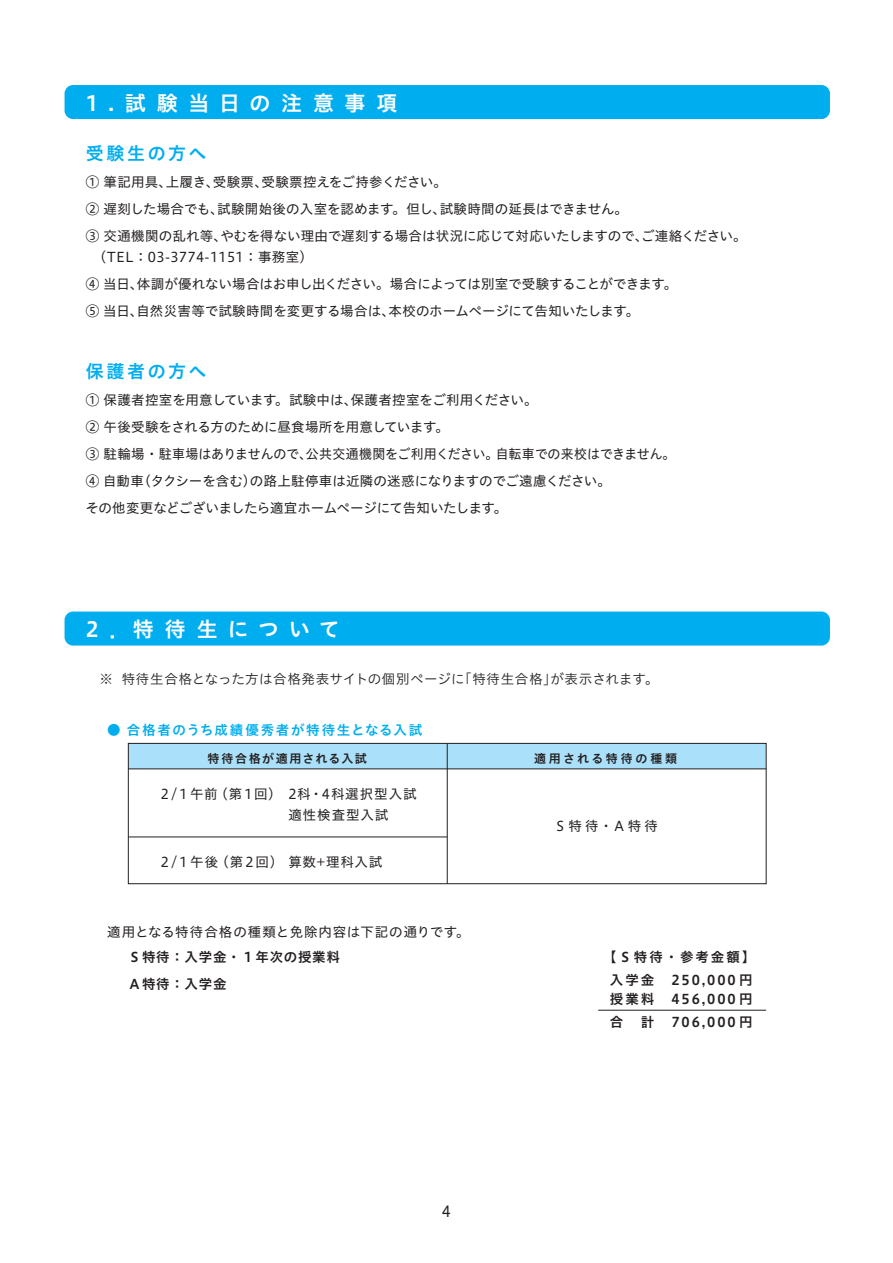
<style>
.page{position:relative;width:893px;height:1263px;background:#fff}
.page>*{position:absolute;margin:0;border:0;box-sizing:border-box;transform-origin:0 0}
.t1{font:21px "Hiragino UD Sans Std W6";letter-spacing:.5em;color:#fff}
.t2{font:21px "Hiragino UD Sans Std W6";letter-spacing:.465em;color:#fff}
.t3{font:18px "Hiragino UD Sans Std W6";letter-spacing:.135em;color:#00aeef}
.t4{font:15px "Hiragino UD Sans Std W4";color:#231f20}
.t5{font:13.5px/27px "Hiragino UD Sans Std W4";color:#231f20}
.t6{font:13.5px/22.5px "Hiragino UD Sans Std W6";letter-spacing:.14em;color:#231f20;text-align:center}
.t7{font:13.5px "Hiragino UD Sans Std W3";letter-spacing:.035em;color:#231f20}
.t8{font:13.5px/21.3px "Hiragino UD Sans Std W4";letter-spacing:.065em;color:#231f20}
.t9{font:13.5px "Hiragino UD Sans Std W4";letter-spacing:.055em;color:#231f20}
.t10{font:13.5px/27px "Hiragino UD Sans Std W6";letter-spacing:.05em;color:#231f20}
.t11{font:13.5px "Hiragino UD Sans Std W6";letter-spacing:.125em;color:#00aeef}
.t12{font:13.5px "Hiragino UD Sans Std W4";letter-spacing:.04em;color:#231f20}
.t13{font:12px "Hiragino UD Sans Std W6";letter-spacing:.145em;color:#231f20}
.t14{font:12px "Hiragino UD Sans Std W6";letter-spacing:.225em;color:#231f20}
</style>
<div class="page">
<div style="left:128px;top:743px;width:638px;height:26px;background:#aae0f9"></div>
<div style="left:128px;top:743px;width:638px;height:141px;border:1px solid #231f20"></div>
<hr style="left:598px;top:1010px;width:168px;height:1px;background:#231f20">
<hr style="left:128px;top:769px;width:638px;height:1px;background:#231f20">
<hr style="left:128px;top:837px;width:319px;height:1px;background:#231f20">
<hr style="left:447px;top:743px;width:1px;height:141px;background:#231f20">
<div style="left:65px;top:85px;width:765px;height:34px;background:#00aeef;border-radius:9px"></div>
<div style="left:65px;top:611px;width:765px;height:34px;background:#00aeef;border-radius:9px"></div>
<h1 class="t1" style="left:86px;top:87px;width:313px">1.試験当日の注意事項</h1>
<h2 class="t3" style="left:86px;top:140px;width:122px">受験生の方へ</h2>
<p class="t5" style="left:86px;top:168px;width:662px">① 筆記用具、上履き、受験票、受験票控えをご持参ください。<br>② 遅刻した場合でも、試験開始後の入室を認めます。但し、試験時間の延長はできません。<br>③ 交通機関の乱れ等、やむを得ない理由で遅刻する場合は状況に応じて対応いたしますので、ご連絡ください。</p>
<p class="t5" style="left:86px;top:243px;width:593px">　（TEL：03-3774-1151：事務室）　<br>④ 当日、体調が優れない場合はお申し出ください。場合によっては別室で受験することができます。<br>⑤ 当日、自然災害等で試験時間を変更する場合は、本校のホームページにて告知いたします。</p>
<h2 class="t3" style="left:86px;top:358px;width:122px">保護者の方へ</h2>
<p class="t5" style="left:85px;top:386px;width:592px">① 保護者控室を用意しています。試験中は、保護者控室をご利用ください。<br>② 午後受験をされる方のために昼食場所を用意しています。<br>③ 駐輪場・駐車場はありませんので、公共交通機関をご利用ください。自転車での来校はできません。④ 自動車（タクシーを含む）の路上駐停車は近隣の迷惑になりますのでご遠慮ください。<br>その他変更などございましたら適宜ホームページにて告知いたします。</p>
<h1 class="t2" style="left:86px;top:613px;width:255px">2．特待生について</h1>
<p class="t7" style="left:86px;top:668px;width:574px">　※ 特待生合格となった方は合格発表サイトの個別ページに「特待生合格」が表示されます。</p>
<p class="t11" style="left:107px;top:719px;width:317px">● 合格者のうち成績優秀者が特待生となる入試</p>
<p class="t13" style="left:208px;top:749px;width:161px">特待合格が適用される入試</p>
<p class="t14" style="left:534px;top:749px;width:145px">適用される特待の種類</p>
<p class="t8" style="left:288px;top:782px;width:130px;text-indent:-130px">２/１午前（第１回） 2科・4科選択型入試適性検査型入試</p>
<p class="t5" style="left:553px;top:811px;width:106px">Ｓ特待・Ａ特待</p>
<p class="t12" style="left:158px;top:851px;width:226px">２/１午後（第２回） 算数+理科入試</p>
<p class="t9" style="left:107px;top:921px;width:364px">適用となる特待合格の種類と免除内容は下記の通りです。</p>
<p class="t10" style="left:128px;top:943px;width:213px">Ｓ特待：入学金・１年次の授業料<br>Ａ特待：入学金</p>
<p class="t6" style="left:603px;top:945px;width:154px">【Ｓ特待・参考金額】入学金　250,000 円</p>
<p class="t6" style="left:610px;top:987px;width:144px;text-align:left">授業料　456,000 円合　計　706,000 円</p>
<p class="t4" style="left:442px;top:1199px;width:11px">4</p>
</div>
